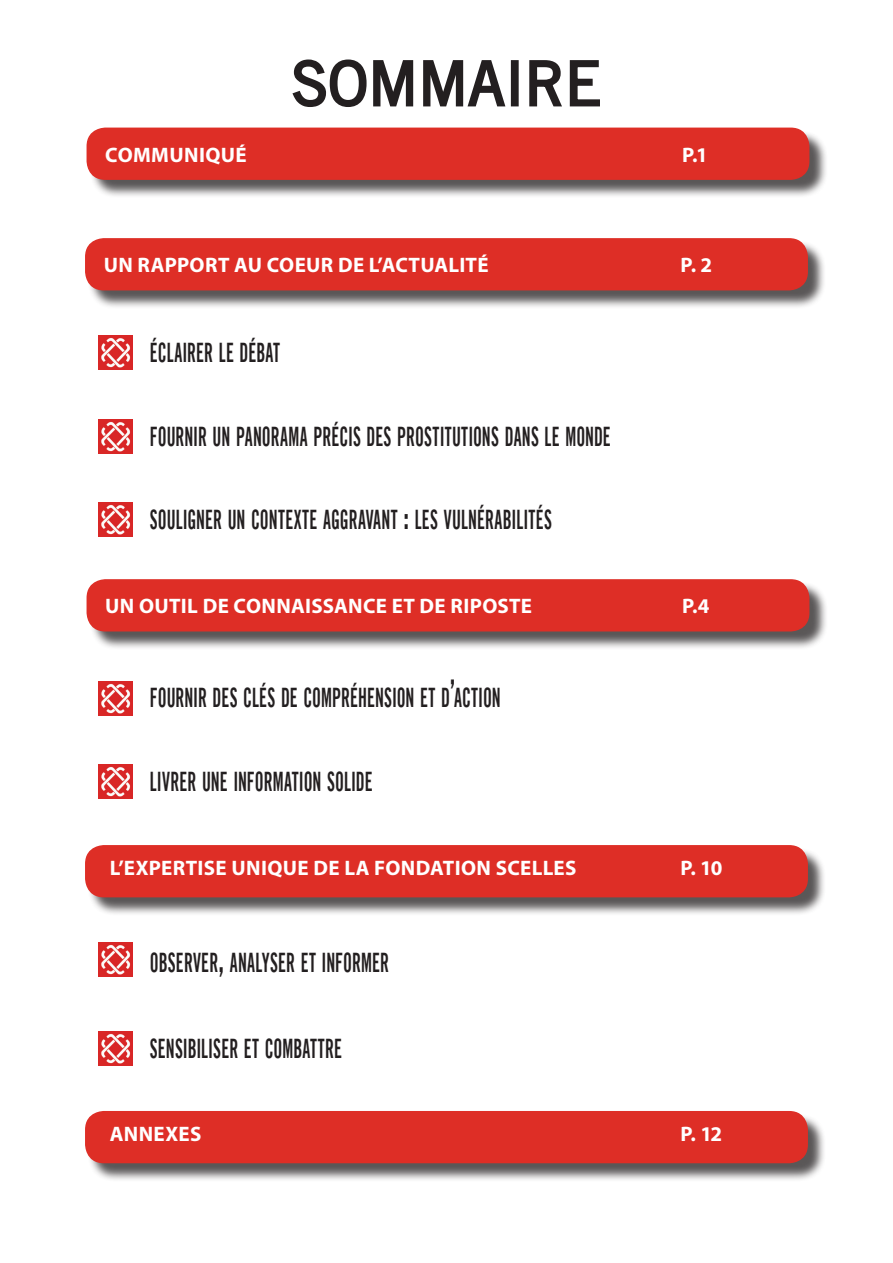
<style>
.page{position:relative;width:893px;height:1263px;background:#fff}
.page>*{position:absolute;margin:0;border:0;box-sizing:border-box;transform-origin:0 0}
.t1{font:60px "Trade Gothic LT";color:#231f20}
.t2{font:26.85px "Trade Gothic Bold Cond Twenty";letter-spacing:.005em;color:#231f20;scale:.67 1}
.t3{font:700 21px "Myriad Pro";letter-spacing:.015em;color:#fff}
.s1{font-size:38.25px}
</style>
<div class="page">
<svg style="left:292px;top:59px;width:122px;height:48px"></svg>
<svg style="left:423px;top:60px;width:83px;height:47px"></svg>
<div style="left:511px;top:60px;width:8px;height:46px;border:3px solid #231f20"></div>
<svg style="left:529px;top:60px;width:71px;height:47px"></svg>
<div style="left:87px;top:240px;width:740px;height:69px;background:#231f20;opacity:.75"></div>
<div style="left:86px;top:239px;width:721px;height:51px;background:#de2e26;border-radius:18px"></div>
<div style="left:85px;top:238px;width:723px;height:52px;border:2px solid #de2e26;border-radius:18px"></div>
<div style="left:89px;top:581px;width:739px;height:69px;background:#231f20;opacity:.75"></div>
<div style="left:87px;top:580px;width:722px;height:51px;background:#de2e26;border-radius:18px"></div>
<div style="left:87px;top:579px;width:722px;height:52px;border:2px solid #de2e26;border-radius:18px"></div>
<div style="left:87px;top:1113px;width:740px;height:69px;background:#231f20;opacity:.75"></div>
<div style="left:86px;top:1112px;width:721px;height:50px;background:#de2e26;border-radius:18px"></div>
<div style="left:85px;top:1111px;width:723px;height:52px;border:2px solid #de2e26;border-radius:18px"></div>
<div style="left:87px;top:847px;width:740px;height:69px;background:#231f20;opacity:.75"></div>
<div style="left:86px;top:846px;width:721px;height:51px;background:#de2e26;border-radius:18px"></div>
<div style="left:85px;top:845px;width:723px;height:52px;border:2px solid #de2e26;border-radius:18px"></div>
<div style="left:89px;top:130px;width:739px;height:68px;background:#231f20;opacity:.75"></div>
<div style="left:87px;top:128px;width:722px;height:51px;background:#de2e26;border-radius:18px"></div>
<div style="left:87px;top:128px;width:722px;height:52px;border:2px solid #de2e26;border-radius:18px"></div>
<img style="left:99px;top:336px;width:34px;height:34px">
<img style="left:99px;top:419px;width:34px;height:34px">
<img style="left:99px;top:503px;width:34px;height:34px">
<img style="left:99px;top:681px;width:34px;height:34px">
<img style="left:99px;top:765px;width:34px;height:34px">
<img style="left:99px;top:942px;width:34px;height:34px">
<img style="left:99px;top:1031px;width:34px;height:34px">
<h1 class="t1" style="left:291px;top:47px;width:311px">SOMMAIRE</h1>
<p class="t3" style="left:105px;top:141px;width:143px">COMMUNIQUÉ</p>
<p class="t3" style="left:682px;top:141px;width:27px">P.1</p>
<p class="t3" style="left:104px;top:251px;width:386px">UN RAPPORT AU COEUR DE L’ACTUALITÉ</p>
<p class="t3" style="left:681px;top:251px;width:33px">P. 2</p>
<p class="t2" style="left:150px;top:336px;width:196px">ÉCLAIRER LE DÉBAT</p>
<p class="t2" style="left:150px;top:420px;width:689px">FOURNIR UN PANORAMA PRÉCIS DES PROSTITUTIONS DANS LE MONDE</p>
<p class="t2" style="left:150px;top:503px;width:602px">SOULIGNER UN CONTEXTE AGGRAVANT <span class="s1">:</span> LES VULNÉRABILITÉS</p>
<p class="t3" style="left:105px;top:592px;width:428px">UN OUTIL DE CONNAISSANCE ET DE RIPOSTE</p>
<p class="t3" style="left:682px;top:592px;width:29px">P.4</p>
<p class="t2" style="left:150px;top:681px;width:525px">FOURNIR DES CLÉS DE COMPRÉHENSION ET D<span class="s1">’</span>ACTION</p>
<p class="t2" style="left:150px;top:765px;width:334px">LIVRER UNE INFORMATION SOLIDE</p>
<p class="t3" style="left:110px;top:854px;width:468px">L’EXPERTISE UNIQUE DE LA FONDATION SCELLES</p>
<p class="t3" style="left:681px;top:854px;width:43px">P. 10</p>
<p class="t2" style="left:150px;top:946px;width:358px">OBSERVER<span class="s1">,</span> ANALYSER ET INFORMER</p>
<p class="t2" style="left:150px;top:1032px;width:288px">SENSIBILISER ET COMBATTRE</p>
<p class="t3" style="left:110px;top:1120px;width:93px">ANNEXES</p>
<p class="t3" style="left:680px;top:1120px;width:43px">P. 12</p>
</div>
